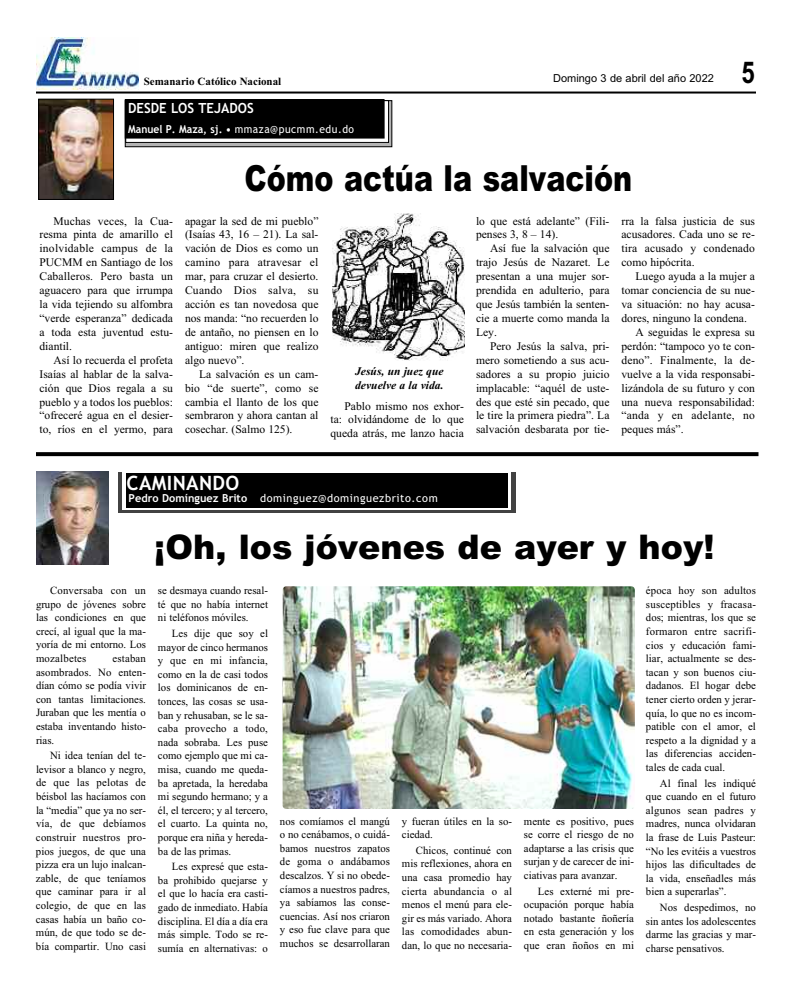
<style>
.page{position:relative;width:792px;height:1008px;background:#fff}
.page>*{position:absolute;margin:0;border:0;box-sizing:border-box;transform-origin:0 0}
.t1{font:900 36px "Arial";color:#000;scale:.8 1}
.t2{font:900 34px "Arial";color:#000}
.t3{font:700 30px "Arial";color:#000;scale:.8 1}
.t4{font:700 19.8px "Trebuchet MS";letter-spacing:.02em;color:#fff}
.t5{font:700 14px "Trebuchet MS";color:#fff;scale:.94 1}
.t6{font:11.6px/13.9px "Times New Roman";color:#000;text-align:justify}
.t7{font:italic 700 11.6px/13.9px "Times New Roman";color:#000}
.t8{font:11.6px "Times New Roman";letter-spacing:.02em;color:#000}
.t9{font:11px/13.6px "Times New Roman";color:#000;text-align:justify}
.t10{font:11px "Trebuchet MS";letter-spacing:.055em;color:#fff}
.t11{font:11px "Trebuchet MS";letter-spacing:.055em;color:#fff;scale:.94 1}
.t12{font:700 11px "Times New Roman";color:#000}
.t13{font:11px "Arial";color:#000}
.s1{font-weight:700}
.s2{font-weight:700;color:#000}
</style>
<div class="page">
<img style="left:36px;top:38px;width:103px;height:51px">
<hr style="left:36px;top:92px;width:720px;height:2px;background:#000">
<svg style="left:36px;top:452px;width:722px;height:4px;background:#090909"></svg>
<img style="left:332px;top:213px;width:133px;height:150px;border-radius:4px">
<div style="left:125px;top:101px;width:267px;height:46px;background:#b3b3b3"></div>
<div style="left:125px;top:100px;width:267px;height:47px;border:1px solid #000"></div>
<img style="left:41px;top:101px;width:71px;height:97px">
<div style="left:39px;top:99px;width:75px;height:101px;border:1px solid #000"></div>
<svg style="left:128px;top:103px;width:259px;height:38px"></svg>
<div style="left:126px;top:101px;width:263px;height:42px;border:1px solid #000"></div>
<div style="left:125px;top:100px;width:259px;height:38px;background:#000"></div>
<div style="left:118px;top:472px;width:398px;height:41px;background:#424242"></div>
<div style="left:122px;top:472px;width:389px;height:38px;background:linear-gradient(to right,#fff,#fff)"></div>
<img style="left:36px;top:471px;width:73px;height:94px">
<div style="left:126px;top:473px;width:382px;height:34px;background:#000"></div>
<img style="left:283px;top:586px;width:352px;height:223px;border-radius:4px">
<p class="t12" style="left:144px;top:75px;width:139px">Semanario Católico Nacional</p>
<p class="t13" style="left:553px;top:72px;width:162px">Domingo 3 de abril del año 2022</p>
<p class="t5" style="left:128px;top:100px;width:135px">DESDE LOS TEJADOS</p>
<p class="t11" style="left:128px;top:123px;width:242px"><span class="s1">Manuel P. Maza, sj. •</span> mmaza@pucmm.edu.do</p>
<h1 class="t1" style="left:244px;top:157px;width:486px">Cómo actúa la salvación</h1>
<h3 class="t3" style="left:742px;top:55px;width:18px">5</h3>
<p class="t6" style="left:39px;top:214px;width:135px;text-indent:14px">Muchas veces, la Cua&shy;resma pinta de amarillo el inolvidable campus de la PUCMM en Santiago de los Caballeros. Pero basta un aguacero para que irrumpa la vida tejiendo su alfombra “verde esperanza” dedicada a toda esta juventud estu&shy;diantil.</p>
<p class="t6" style="left:39px;top:353px;width:135px;text-indent:14px">Así lo recuerda el profeta Isaías al hablar de la salva&shy;ción que Dios regala a su pueblo y a todos los pueblos: “ofreceré agua en el desier&shy;to, ríos en el yermo, para</p>
<p class="t6" style="left:185px;top:214px;width:135px">apagar la sed de mi pueblo” (Isaías 43, 16 – 21). La sal&shy;vación de Dios es como un camino para atravesar el mar, para cruzar el desierto.<br>Cuando Dios salva, su acción es tan novedosa que nos manda: “no recuerden lo de antaño, no piensen en lo antiguo: miren que realizo algo nuevo”.</p>
<p class="t6" style="left:185px;top:367px;width:135px;text-indent:14px">La salvación es un cam&shy;bio “de suerte”, como se cambia el llanto de los que sembraron y ahora cantan al cosechar. (Salmo 125).</p>
<p class="t7" style="left:355px;top:365px;width:90px">Jesús, un juez que devuelve a la vida.</p>
<p class="t6" style="left:331px;top:399px;width:135px;text-indent:14px">Pablo mismo nos exhor&shy;ta: olvidándome de lo que queda atrás, me lanzo hacia</p>
<p class="t6" style="left:476px;top:214px;width:135px">lo que está adelante” (Fili&shy;penses 3, 8 – 14).</p>
<p class="t6" style="left:476px;top:241px;width:135px;text-indent:14px">Así fue la salvación que trajo Jesús de Nazaret. Le presentan a una mujer sor&shy;prendida en adulterio, para que Jesús también la senten&shy;cie a muerte como manda la Ley.</p>
<p class="t6" style="left:476px;top:339px;width:135px;text-indent:14px">Pero Jesús la salva, pri&shy;mero sometiendo a sus acu&shy;sadores a su propio juicio implacable: “aquél de uste&shy;des que esté sin pecado, que le tire la primera piedra”. La salvación desbarata por tie-</p>
<p class="t6" style="left:622px;top:214px;width:135px">rra la falsa justicia de sus acusadores. Cada uno se re&shy;tira acusado y condenado como hipócrita.</p>
<p class="t6" style="left:636px;top:269px;width:121px">Luego ayuda a la mujer a</p>
<p class="t6" style="left:622px;top:283px;width:135px">tomar conciencia de su nue-</p>
<p class="t6" style="left:622px;top:297px;width:135px">va situación: no hay acusa-</p>
<p class="t6" style="left:622px;top:311px;width:127px">dores, ninguno la condena.</p>
<p class="t6" style="left:636px;top:325px;width:121px">A seguidas le expresa su</p>
<p class="t6" style="left:622px;top:339px;width:135px">perdón: “tampoco yo te con-</p>
<p class="t6" style="left:622px;top:353px;width:135px">deno”. Finalmente, la de-</p>
<p class="t6" style="left:622px;top:367px;width:135px">vuelve a la vida responsabi-</p>
<p class="t6" style="left:622px;top:381px;width:135px">lizándola de su futuro y con</p>
<p class="t6" style="left:622px;top:395px;width:135px">una nueva responsabilidad:</p>
<p class="t8" style="left:622px;top:409px;width:135px">“anda y en adelante, no</p>
<p class="t6" style="left:622px;top:422px;width:64px">peques más”.</p>
<h3 class="t4" style="left:127px;top:472px;width:114px">CAMINANDO</h3>
<p class="t10" style="left:129px;top:492px;width:311px"><span class="s1">Pedro Domínguez Brito</span> <span class="s2">•</span> dominguez@dominguezbrito.com</p>
<p class="t9" style="left:36px;top:584px;width:112px;text-indent:14px">Conversaba con un grupo de jóvenes sobre las condiciones en que crecí, al igual que la ma&shy;yoría de mi entorno. Los mozalbetes</p>
<p class="t9" style="left:36px;top:652px;width:112px;text-indent:76px">estaban asombrados. No enten&shy;dían cómo se podía vivir con tantas limitaciones.<br>Juraban que les mentía o estaba inventando histo&shy;rias.</p>
<p class="t9" style="left:36px;top:749px;width:112px;text-indent:14px">Ni idea tenían del te&shy;levisor a blanco y negro, de que las pelotas de béisbol las hacíamos con la “media” que ya no ser&shy;vía, de que debíamos construir nuestros pro&shy;pios juegos, de que una pizza era un lujo inalcan&shy;zable, de que teníamos que caminar para ir al colegio, de que en las casas había un baño co&shy;mún, de que todo se de&shy;bía compartir. Uno casi</p>
<h2 class="t2" style="left:154px;top:528px;width:562px">¡Oh, los jóvenes de ayer y hoy!</h2>
<p class="t9" style="left:158px;top:584px;width:112px">se desmaya cuando resal&shy;té que no había internet ni teléfonos móviles.</p>
<p class="t9" style="left:158px;top:626px;width:112px;text-indent:14px">Les dije que soy el mayor de cinco hermanos y que en mi infancia, como en la de casi todos los dominicanos de en&shy;tonces, las cosas se usa&shy;ban y rehusaban, se le sa&shy;caba provecho a todo, nada sobraba. Les puse como ejemplo que mi ca&shy;misa, cuando me queda&shy;ba apretada, la heredaba mi segundo hermano; y a él, el tercero; y al tercero, el cuarto. La quinta no, porque era niña y hereda&shy;ba de las primas.</p>
<p class="t9" style="left:158px;top:860px;width:112px;text-indent:14px">Les expresé que esta&shy;ba prohibido quejarse y el que lo hacía era casti&shy;gado de inmediato. Había disciplina. El día a día era más simple. Todo se re&shy;sumía en alternativas: o</p>
<p class="t9" style="left:280px;top:814px;width:112px">nos comíamos el mangú o no cenábamos, o cuidá&shy;bamos nuestros zapatos de goma o andábamos descalzos. Y si no obede&shy;cíamos a nuestros padres, ya sabíamos las conse&shy;cuencias. Así nos criaron y eso fue clave para que muchos se desarrollaran</p>
<p class="t9" style="left:402px;top:814px;width:111px">y fueran útiles en la so&shy;ciedad.</p>
<p class="t9" style="left:402px;top:843px;width:112px;text-indent:14px">Chicos, continué con mis reflexiones, ahora en una casa promedio hay cierta abundancia o al menos el menú para ele&shy;gir es más variado. Ahora las comodidades abun&shy;dan, lo que no necesaria-</p>
<p class="t9" style="left:524px;top:814px;width:112px">mente es positivo, pues se corre el riesgo de no adaptarse a las crisis que surjan y de carecer de ini&shy;ciativas para avanzar.</p>
<p class="t9" style="left:524px;top:884px;width:112px;text-indent:14px">Les externé mi pre&shy;ocupación porque había notado bastante ñoñería en esta generación y los que eran ñoños en mi</p>
<p class="t9" style="left:646px;top:584px;width:112px">época hoy son adultos susceptibles y fracasa&shy;dos; mientras, los que se formaron entre sacrifi&shy;cios y educación fami&shy;liar, actualmente se des&shy;tacan y son buenos ciu&shy;dadanos. El hogar debe tener cierto orden y jerar&shy;quía, lo que no es incom&shy;patible con el amor, el respeto a la dignidad y a las diferencias acciden&shy;tales de cada cual.</p>
<p class="t9" style="left:646px;top:776px;width:112px;text-indent:14px">Al final les indiqué que cuando en el futuro algunos sean padres y madres, nunca olvidaran la frase de Luis Pasteur: “No les evitéis a vuestros hijos las dificultades de la vida, enseñadles más bien a superarlas”.</p>
<p class="t9" style="left:646px;top:900px;width:112px;text-indent:14px">Nos despedimos, no sin antes los adolescentes darme las gracias y mar&shy;charse pensativos.</p>
</div>
